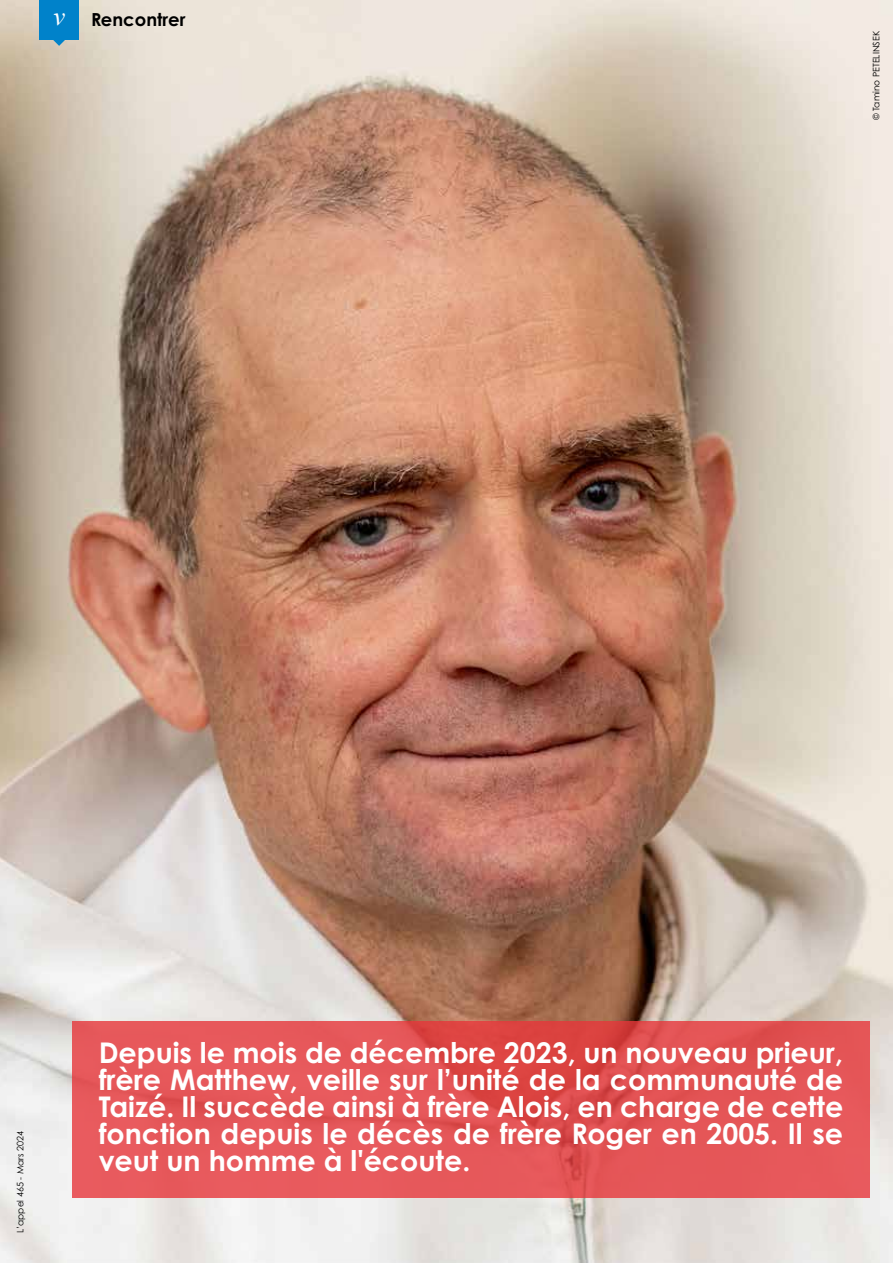
<style>
.page{position:relative;width:893px;height:1263px;background:#fff}
.page>*{position:absolute;margin:0;border:0;box-sizing:border-box;transform-origin:0 0}
.t1{font:700 28.5px/27px "Century Gothic Pro";color:#fff;text-align:justify}
.t2{font:700 18px "Century Gothic Pro";color:#000}
.t3{font:9px "Century Gothic Pro";color:#000}
.s1{font-family:"Times New Roman";font-weight:400;font-style:italic;font-size:26.1px;color:#fff}
</style>
<div class="page">
<img style="left:0;top:0;width:893px;height:1263px">
<div style="left:39px;top:0;width:40px;height:39px;background:#0082ca"></div>
<svg style="left:53px;top:39px;width:13px;height:7px"></svg>
<svg style="left:72px;top:1021px;width:798px;height:176px;background:#e35456"></svg>
<p class="t2" style="left:53px;top:8px;width:134px"><span class="s1">v</span> Rencontrer</p>
<p class="t3" style="left:871px;top:120px;width:91px;rotate:-90deg">© Tamino PETELINSEK</p>
<p class="t3" style="left:15px;top:1233px;width:103px;rotate:-90deg">L’appel 465 - Mars 2024</p>
<p class="t1" style="left:99px;top:1039px;width:746px">Depuis le mois de décembre 2023, un nouveau prieur, frère Matthew, veille sur l’unité de la communauté de Taizé. Il succède ainsi à frère Alois, en charge de cette fonction depuis le décès de frère Roger en 2005. Il se veut un homme à l'écoute.</p>
</div>
